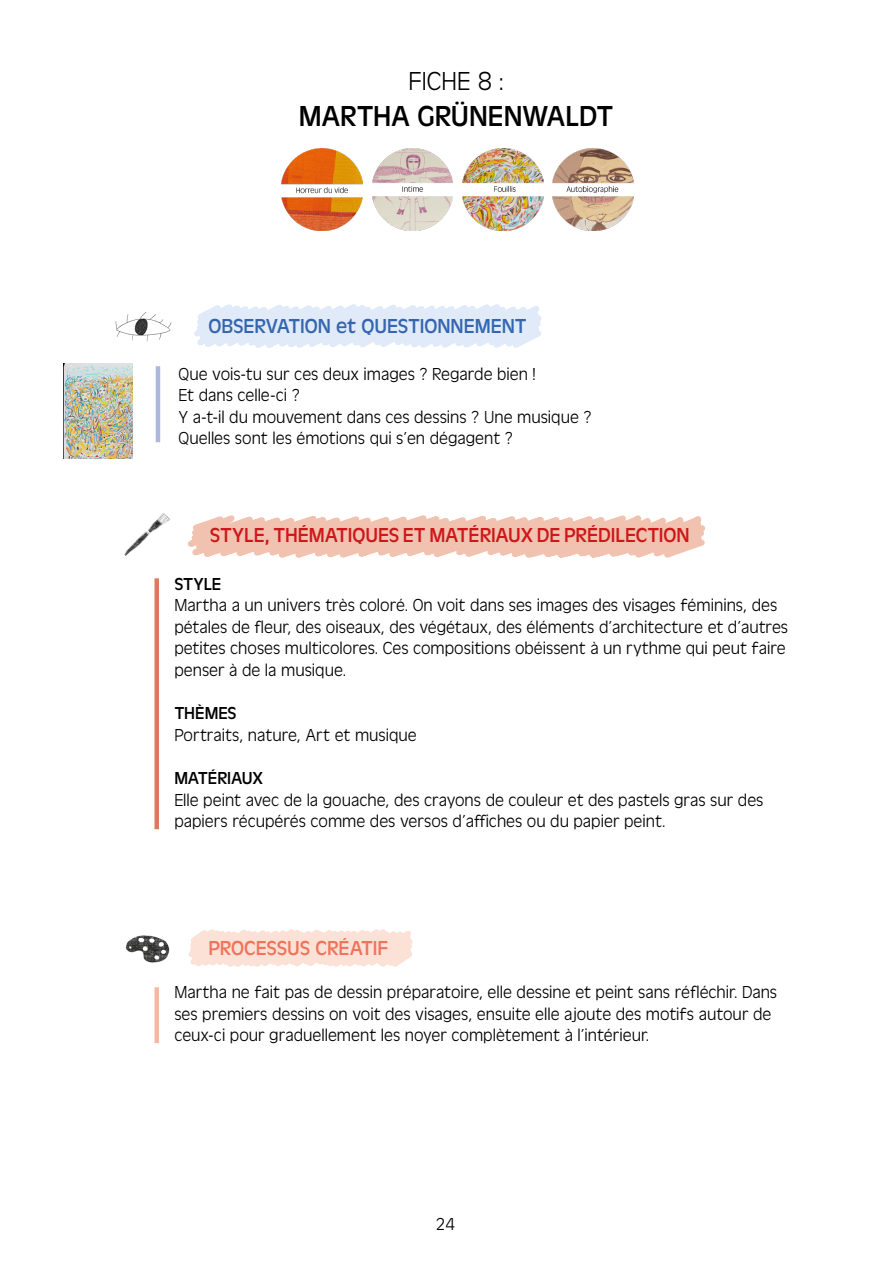
<style>
.page{position:relative;width:893px;height:1263px;background:#fff}
.page>*{position:absolute;margin:0;border:0;box-sizing:border-box;transform-origin:0 0}
.t1{font:30px "Antique Oli";letter-spacing:-.005em;color:#000}
.t2{font:300 27px "Antique Oli";color:#000}
.t3{font:21px "Antique Oli";letter-spacing:-.005em;color:#cd1719}
.t4{font:21px "Antique Oli";color:#3466af}
.t5{font:21px "Antique Oli";color:#ee745b}
.t6{font:300 18px/21.6px "Antique Oli";color:#000}
.t7{font:18px "Antique Oli";letter-spacing:-.005em;color:#000}
</style>
<div class="page">
<svg style="left:194px;top:304px;width:348px;height:44px;background:#e5edf8"></svg>
<svg style="left:205px;top:515px;width:500px;height:43px;background:#f3cbbb"></svg>
<hr style="left:156px;top:366px;width:4px;height:76px;background:#aeb8df">
<img style="left:115px;top:312px;width:57px;height:30px">
<div style="left:154px;top:578px;width:5px;height:251px;background:#e0785c"></div>
<img style="left:124px;top:513px;width:81px;height:81px">
<img style="left:64px;top:363px;width:69px;height:96px">
<img style="left:282px;top:149px;width:81px;height:82px">
<img style="left:372px;top:149px;width:81px;height:82px">
<img style="left:462px;top:149px;width:81px;height:82px">
<img style="left:553px;top:149px;width:81px;height:82px">
<svg style="left:188px;top:929px;width:225px;height:38px;background:#fce4dc"></svg>
<div style="left:154px;top:987px;width:5px;height:56px;background:#f7b8a2"></div>
<img style="left:125px;top:935px;width:45px;height:53px">
<h2 class="t2" style="left:408px;top:67px;width:97px">FICHE 8 :</h2>
<h1 class="t1" style="left:299px;top:100px;width:316px">MARTHA GRÜNENWALDT</h1>
<p class="t4" style="left:208px;top:315px;width:320px">OBSERVATION et QUESTIONNEMENT</p>
<p class="t6" style="left:179px;top:363px;width:415px">Que vois-tu sur ces deux images ? Regarde bien !<br>Et dans celle-ci ?<br>Y a-t-il du mouvement dans ces dessins ? Une musique ?<br>Quelles sont les émotions qui s’en dégagent ?</p>
<p class="t3" style="left:210px;top:524px;width:481px">STYLE, THÉMATIQUES ET MATÉRIAUX DE PRÉDILECTION</p>
<p class="t7" style="left:174px;top:574px;width:49px">STYLE</p>
<p class="t6" style="left:174px;top:595px;width:615px">Martha a un univers très coloré. On voit dans ses images des visages féminins, des pétales de fleur, des oiseaux, des végétaux, des éléments d’architecture et d’autres petites choses multicolores. Ces compositions obéissent à un rythme qui peut faire penser à de la musique.</p>
<p class="t7" style="left:174px;top:703px;width:64px">THÈMES</p>
<p class="t6" style="left:174px;top:725px;width:244px">Portraits, nature, Art et musique</p>
<p class="t7" style="left:174px;top:768px;width:90px">MATÉRIAUX</p>
<p class="t6" style="left:174px;top:789px;width:591px">Elle peint avec de la gouache, des crayons de couleur et des pastels gras sur des papiers récupérés comme des versos d’affiches ou du papier peint.</p>
<p class="t5" style="left:208px;top:936px;width:181px">PROCESSUS CRÉATIF</p>
<p class="t6" style="left:174px;top:982px;width:604px">Martha ne fait pas de dessin préparatoire, elle dessine et peint sans réfléchir. Dans ses premiers dessins on voit des visages, ensuite elle ajoute des motifs autour de ceux-ci pour graduellement les noyer complètement à l’intérieur.</p>
<p class="t6" style="left:436px;top:1214px;width:21px">24</p>
</div>
